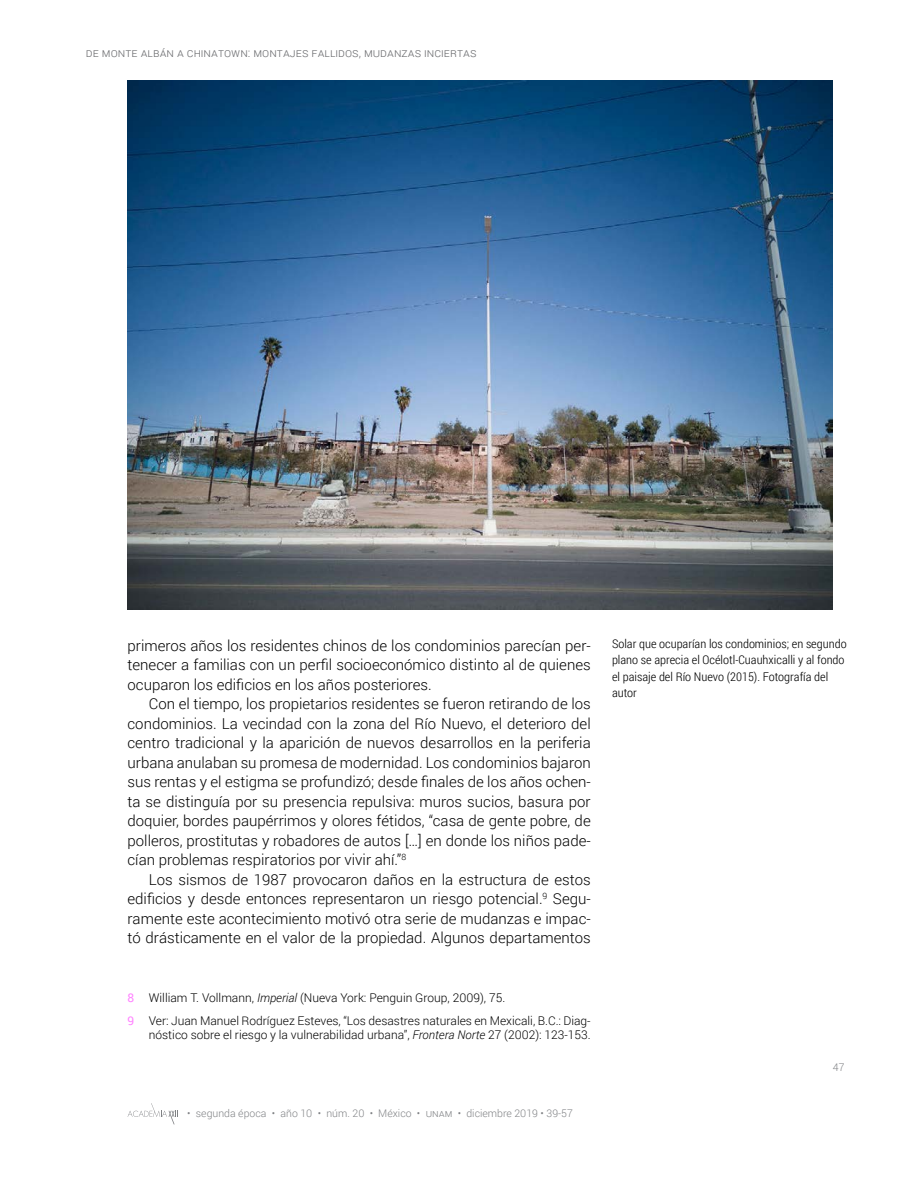
<style>
.page{position:relative;width:918px;height:1188px;background:#fff}
.page>*{position:absolute;margin:0;border:0;box-sizing:border-box;transform-origin:0 0}
.t1{font:300 15px/19.5px "Roboto";color:#000;text-align:justify}
.t2{font:300 12px/23px "Roboto";color:#000}
.t3{font:300 12px/16.5px "Roboto Condensed";color:#000;scale:1.05 1}
.t4{font:300 12px "Roboto";color:#6d6e71}
.t5{font:300 10.5px "Roboto";color:#808285}
.s1{font-weight:400;color:#ff82ff}
.s2{font-style:italic}
</style>
<div class="page">
<svg style="left:128px;top:1103px;width:50px;height:21px"></svg>
<img style="left:128px;top:81px;width:705px;height:528px">
<p class="t4" style="left:86px;top:45px;width:392px">De Monte Albán a chinatown: montajes fallidos, m udanzas inciertas</p>
<p class="t1" style="left:128px;top:635px;width:465px">primeros años los residentes chinos de los condominios parecían per&shy;tenecer a familias con un perfil socioeconómico distinto al de quienes ocuparon los edificios en los años posteriores.</p>
<p class="t1" style="left:128px;top:694px;width:465px;text-indent:21px">Con el tiempo, los propietarios residentes se fueron retirando de los condominios. La vecindad con la zona del Río Nuevo, el deterioro del centro tradicional y la aparición de nuevos desarrollos en la periferia urbana anulaban su promesa de modernidad. Los condominios bajaron sus rentas y el estigma se profundizó; desde finales de los años ochen&shy;ta se distinguía por su presencia repulsiva: muros sucios, basura por doquier, bordes paupérrimos y olores fétidos, “casa de gente pobre, de polleros, prostitutas y robadores de autos […] en donde los niños pade&shy;cían problemas respiratorios por vivir ahí.”<sup>8</sup></p>
<p class="t1" style="left:128px;top:869px;width:465px;text-indent:21px">Los sismos de 1987 provocaron daños en la estructura de estos edificios y desde entonces representaron un riesgo potencial.<sup>9</sup> Segu&shy;ramente este acontecimiento motivó otra serie de mudanzas e impac&shy;tó drásticamente en el valor de la propiedad. Algunos departamentos</p>
<p class="t2" style="left:128px;top:986px;width:465px"><span class="s1">8</span> William T. Vollmann, <span class="s2">Imperial</span> (Nueva York: Penguin Group, 2009), 75.<br><span class="s1">9</span> Ver: Juan Manuel Rodríguez Esteves, “Los desastres naturales en Mexicali, B.C.: Diag-</p>
<p class="t2" style="left:149px;top:1023px;width:443px">nóstico sobre el riesgo y la vulnerabilidad urbana”, <span class="s2">Frontera Norte</span> 27 (2002): 123-153.</p>
<p class="t5" style="left:187px;top:1106px;width:387px">• segunda época • año 10 • núm. 20 • México • unam • diciembre 2019 • 39-57</p>
<p class="t3" style="left:612px;top:635px;width:225px">Solar que ocuparían los condominios; en segundo plano se aprecia el Océlotl-Cuauhxicalli y al fondo el paisaje del Río Nuevo (2015). Fotografía del autor</p>
<p class="t5" style="left:833px;top:1060px;width:13px">47</p>
</div>
